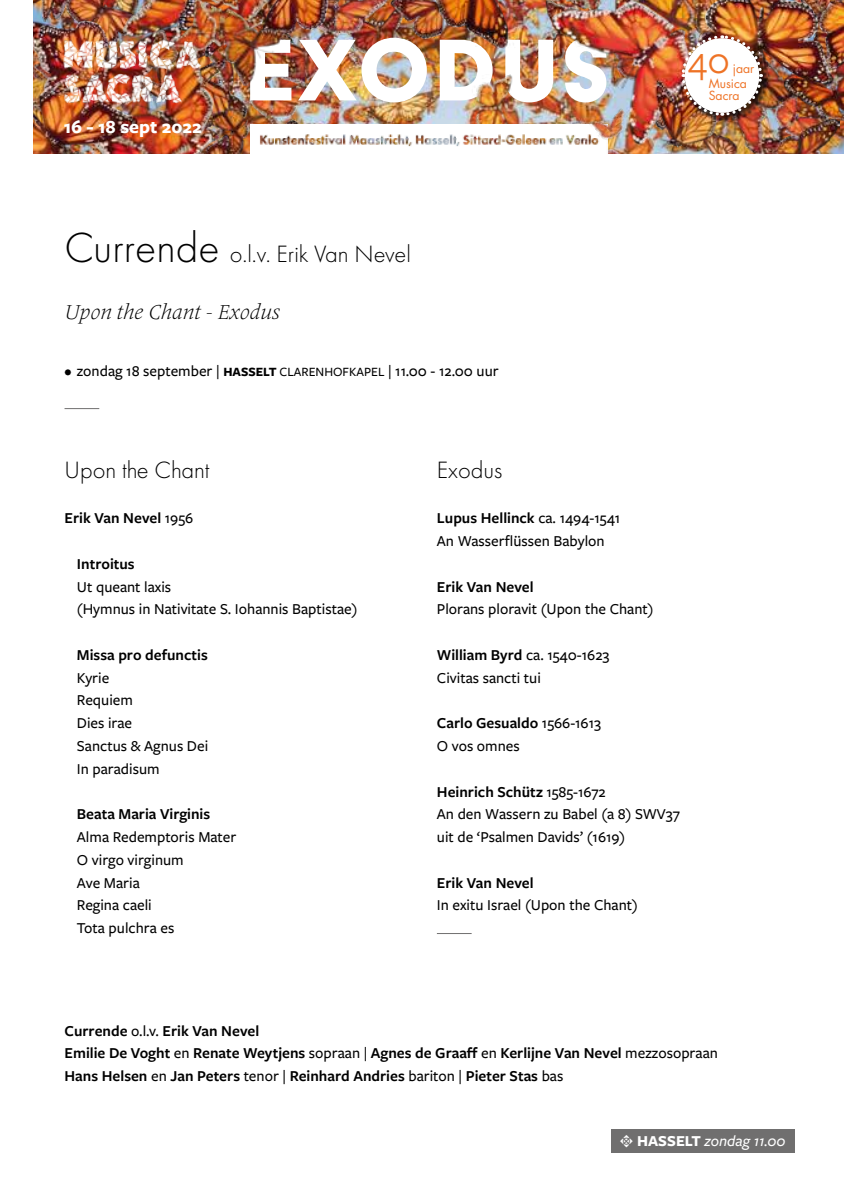
<style>
.page{position:relative;width:844px;height:1191px;background:#fff}
.page>*{position:absolute;margin:0;border:0;box-sizing:border-box;transform-origin:0 0}
.t1{font:101.15px "Acier BAT Text Solid";letter-spacing:.025em;color:#fff}
.t2{font:38.85px "Freight Sans Pro";color:#ee7326}
.t3{font:300 24.5px "Futura PT";color:#000}
.t4{font:italic 300 21px "Frutiger Serif LT Pro";color:#000}
.t5{font:700 19.25px "Freight Sans Pro";color:#fff}
.t6{font:500 15.75px/22.8px "Freight Sans Pro";color:#000}
.t7{font:600 15.75px/22.8px "Freight Sans Pro";color:#000}
.t8{font:italic 500 15.75px "Freight Sans Pro";color:#fff}
.t9{font:12.25px/14.9px "Futura";color:#ee7326}
.s1{font-size:43.75px}
.s2{font-weight:700;font-size:13.12px}
.s3{font-size:13.12px}
.s4{font-weight:500}
.s5{font-weight:600}
.s6{font-family:"Type Embellishments One";font-weight:400;font-style:normal;font-size:17.5px}
.s7{font-weight:700;font-style:normal}
</style>
<div class="page">
<hr style="left:437px;top:933px;width:34px;height:1px;background:#706f6f">
<hr style="left:64px;top:408px;width:35px;height:1px;background:#706f6f">
<div style="left:610px;top:1129px;width:184px;height:24px;background:#706f6f"></div>
<img style="left:34px;top:0;width:804px;height:154px">
<div style="left:684px;top:38px;width:84px;height:84px;background:#000;opacity:.75"></div>
<img style="left:679px;top:34px;width:84px;height:83px">
<div style="left:684px;top:38px;width:75px;height:75px;background:#fff;border-radius:50%"></div>
<img style="left:391px;top:75px;width:173px;height:50px">
<img style="left:250px;top:125px;width:357px;height:29px">
<img style="left:136px;top:0;width:150px;height:85px">
<img style="left:64px;top:40px;width:137px;height:32px">
<img style="left:54px;top:71px;width:128px;height:32px">
<img style="left:588px;top:102px;width:45px;height:44px">
<p class="t5" style="left:64px;top:114px;width:139px">16 - 18 sept 2022</p>
<h1 class="t1" style="left:245px;top:17px;width:368px">EXODUS</h1>
<h2 class="t2" style="left:687px;top:35px;width:44px">40</h2>
<p class="t9" style="left:708px;top:61px;width:47px;text-indent:24px">jaar<br>Musica</p>
<p class="t9" style="left:708px;top:88px;width:32px">Sacra</p>
<h3 class="t3" style="left:64px;top:240px;width:348px"><span class="s1">Currende</span> o.l.v. Erik Van Nevel</h3>
<h3 class="t4" style="left:64px;top:299px;width:217px">Upon the Chant - Exodus</h3>
<p class="t6" style="left:64px;top:358px;width:435px">• zondag 18 september | <span class="s2">HASSELT</span> <span class="s3">CLARENHOFKAPEL</span> | 11.00 - 12.00 uur</p>
<h3 class="t3" style="left:64px;top:456px;width:146px">Upon the Chant</h3>
<p class="t7" style="left:64px;top:506px;width:130px">Erik Van Nevel <span class="s4">1956</span></p>
<p class="t7" style="left:77px;top:552px;width:59px">Introitus</p>
<p class="t6" style="left:77px;top:574px;width:282px">Ut queant laxis<br>(Hymnus in Nativitate S. Iohannis Baptistae)</p>
<p class="t7" style="left:77px;top:643px;width:132px">Missa pro defunctis</p>
<p class="t6" style="left:77px;top:665px;width:133px">Kyrie<br>Requiem<br>Dies irae<br>Sanctus &amp; Agnus Dei<br>In paradisum</p>
<p class="t7" style="left:77px;top:802px;width:135px">Beata Maria Virginis</p>
<p class="t6" style="left:77px;top:825px;width:161px">Alma Redemptoris Mater<br>O virgo virginum<br>Ave Maria<br>Regina caeli<br>Tota pulchra es</p>
<h3 class="t3" style="left:437px;top:456px;width:67px">Exodus</h3>
<p class="t6" style="left:437px;top:506px;width:185px"><span class="s5">Lupus Hellinck</span> ca. 1494-1541<br>An Wasserflüssen Babylon</p>
<p class="t7" style="left:437px;top:574px;width:98px">Erik Van Nevel</p>
<p class="t6" style="left:437px;top:597px;width:218px">Plorans ploravit (Upon the Chant)</p>
<p class="t6" style="left:437px;top:643px;width:174px"><span class="s5">William Byrd</span> ca. 1540-1623<br>Civitas sancti tui</p>
<p class="t6" style="left:437px;top:711px;width:165px"><span class="s5">Carlo Gesualdo</span> 1566-1613<br>O vos omnes</p>
<p class="t6" style="left:437px;top:779px;width:244px"><span class="s5">Heinrich Schütz</span> 1585-1672<br>An den Wassern zu Babel (a 8) SWV37 uit de ‘Psalmen Davids’ (1619)</p>
<p class="t7" style="left:437px;top:870px;width:98px">Erik Van Nevel</p>
<p class="t6" style="left:437px;top:893px;width:202px">In exitu Israel (Upon the Chant)</p>
<p class="t7" style="left:64px;top:1018px;width:654px">Currende <span class="s4">o.l.v.</span> Erik Van Nevel<br>Emilie De Voght <span class="s4">en</span> Renate Weytjens <span class="s4">sopraan |</span> Agnes de Graaff <span class="s4">en</span> Kerlijne Van Nevel <span class="s4">mezzosopraan<br></span>Hans Helsen <span class="s4">en</span> Jan Peters <span class="s4">tenor |</span> Reinhard Andries <span class="s4">bariton |</span> Pieter Stas <span class="s4">bas</span></p>
<p class="t8" style="left:619px;top:1130px;width:168px"><span class="s6">t</span> <span class="s7">HASSELT</span> zondag 11.00</p>
</div>
